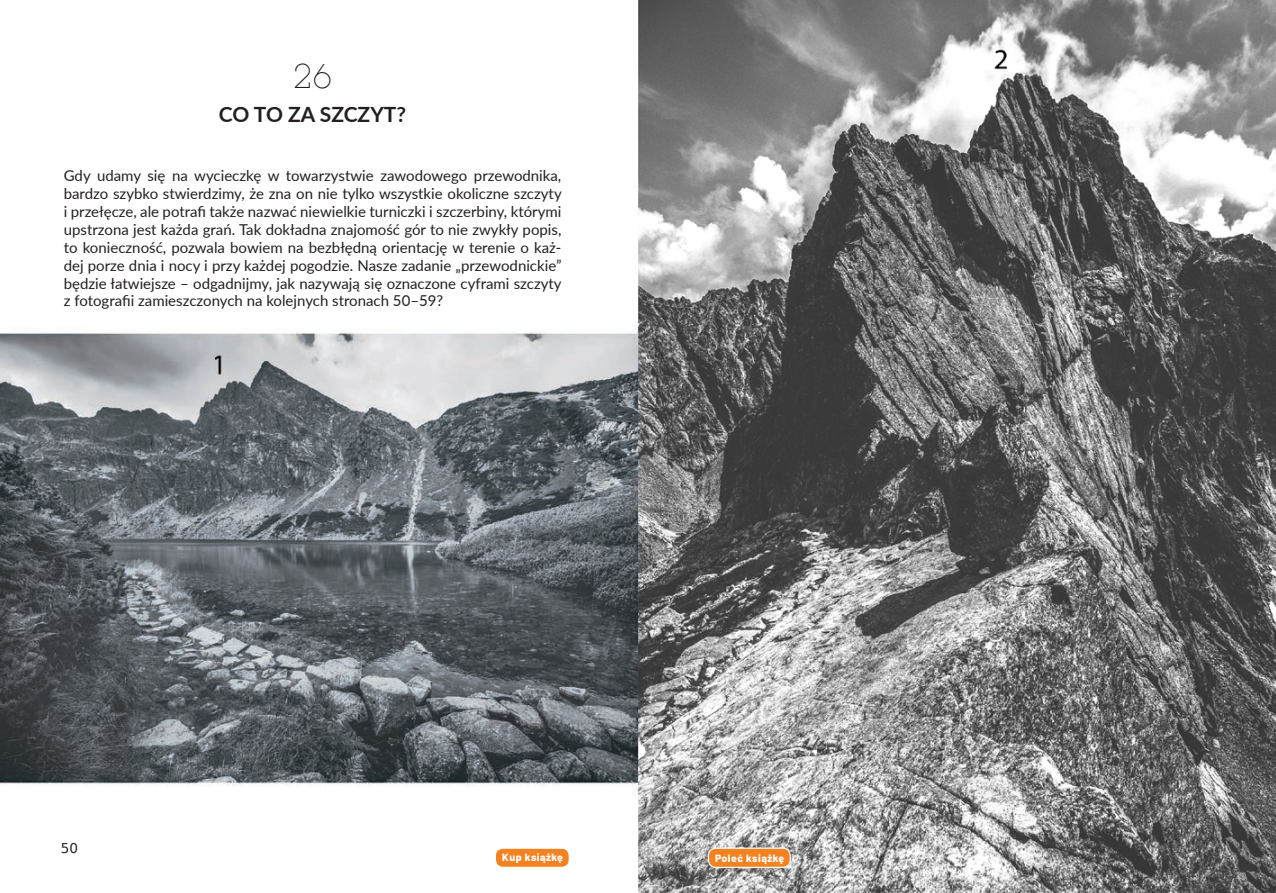
<style>
.page{position:relative;width:1276px;height:893px;background:#fff}
.page>*{position:absolute;margin:0;border:0;box-sizing:border-box;transform-origin:0 0}
.t1{font:300 36px "Lubalin Graph Itc TOT";color:#231f20}
.t2{font:700 21px "Lato";color:#231f20}
.t3{font:15px/17.9px "Lato";color:#231f20;text-align:justify}
.t4{font:13.5px "DejaVu Sans";color:#231f20}
.t5{font:800 10.5px "Barlow";letter-spacing:.05em;color:#fff}
</style>
<div class="page">
<img style="left:638px;top:0;width:638px;height:893px">
<img style="left:0;top:327px;width:638px;height:468px">
<div style="left:708px;top:848px;width:82px;height:19px;background:#f58220;border-radius:7px"></div>
<div style="left:708px;top:847px;width:83px;height:21px;border:1px solid #fff;border-radius:7px"></div>
<div style="left:495px;top:848px;width:74px;height:19px;background:#f58220;border-radius:7px"></div>
<div style="left:495px;top:847px;width:75px;height:21px;border:1px solid #fff;border-radius:7px"></div>
<h1 class="t1" style="left:293px;top:56px;width:41px">26</h1>
<h2 class="t2" style="left:219px;top:98px;width:189px">CO TO ZA SZCZYT?</h2>
<p class="t3" style="left:64px;top:166px;width:499px">Gdy udamy się na wycieczkę w towarzystwie zawodowego przewodnika, bardzo szybko stwierdzimy, że zna on nie tylko wszystkie okoliczne szczyty i przełęcze, ale potrafi także nazwać niewielkie turniczki i szczerbiny, którymi upstrzona jest każda grań. Tak dokładna znajomość gór to nie zwykły popis, to konieczność, pozwala bowiem na bezbłędną orientację w terenie o każ&shy;dej porze dnia i nocy i przy każdej pogodzie. Nasze zadanie „przewodnickie” będzie łatwiejsze – odgadnijmy, jak nazywają się oznaczone cyframi szczyty z fotografii zamieszczonych na kolejnych stronach 50–59?</p>
<p class="t4" style="left:61px;top:837px;width:19px">50</p>
<p class="t5" style="left:502px;top:850px;width:62px">Kup książkę</p>
<p class="t5" style="left:715px;top:850px;width:71px">Poleć książkę</p>
</div>
